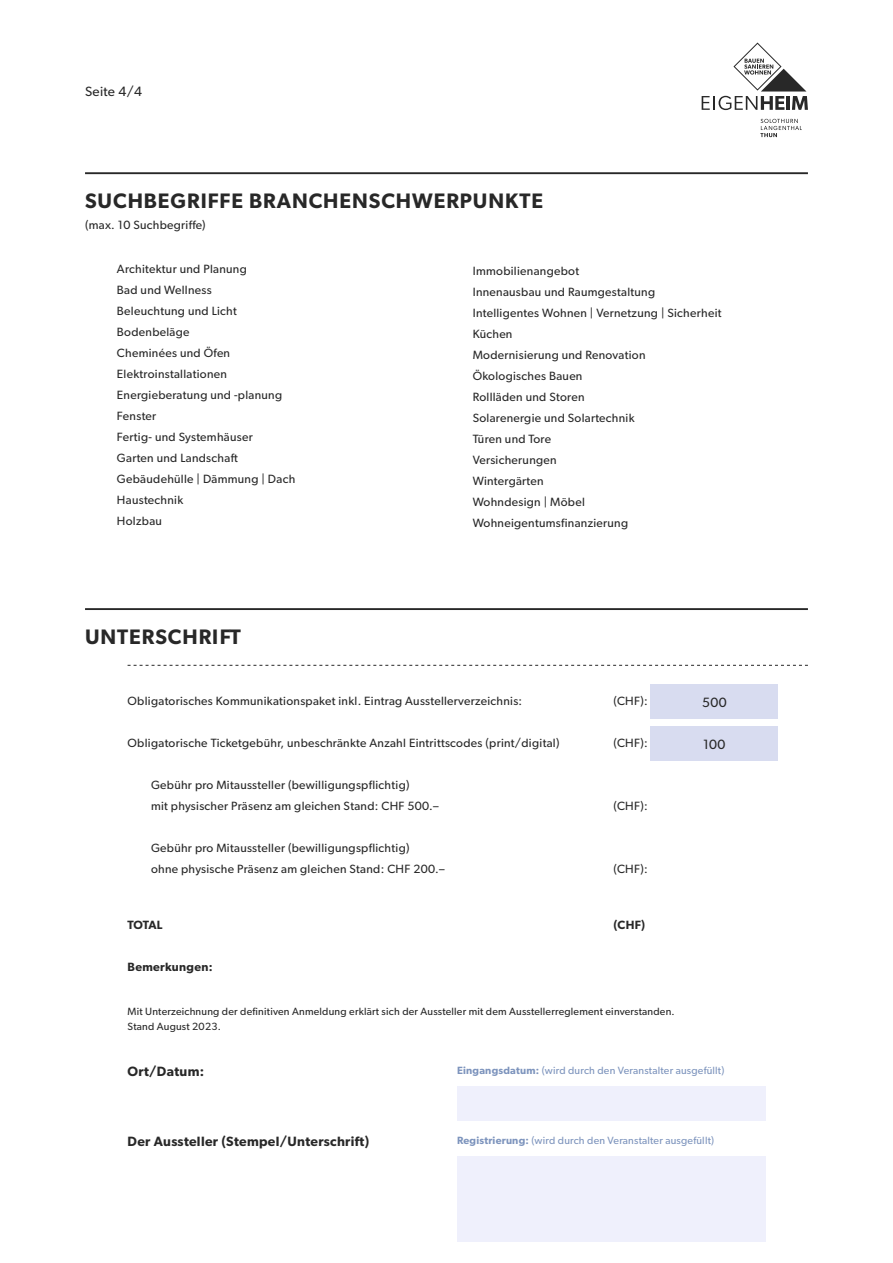
<style>
.page{position:relative;width:893px;height:1263px;background:#fff}
.page>*{position:absolute;margin:0;border:0;box-sizing:border-box;transform-origin:0 0}
.t1{font:600 21px "Gibson";letter-spacing:.045em;color:#282828}
.t2{font:600 13.5px "Gibson";letter-spacing:.025em;color:#282828}
.t3{font:13.5px "Gibson";letter-spacing:.025em;color:#282828}
.t4{font:12px/21px "Gibson";letter-spacing:.025em;color:#282828}
.t5{font:600 12px "Gibson";letter-spacing:.025em;color:#282828}
.t6{font:10.5px/15px "Gibson";letter-spacing:.02em;color:#282828}
.t7{font:10.5px "Gibson";letter-spacing:.02em;color:#7d94bd}
.s1{font-weight:600}
</style>
<div class="page">
<hr style="left:85px;top:172px;width:723px;height:2px;background:#282828">
<svg style="left:760px;top:119px;width:42px;height:18px"></svg>
<svg style="left:702px;top:43px;width:106px;height:67px"></svg>
<hr style="left:85px;top:608px;width:723px;height:2px;background:#282828">
<svg style="left:128px;top:665px;width:680px;height:1px"></svg>
<div style="left:651px;top:685px;width:127px;height:34px;background:#d8dcf0"></div>
<div style="left:650px;top:727px;width:128px;height:34px;background:#d8dcf0"></div>
<div style="left:457px;top:1086px;width:308px;height:34px;background:#eff0fc"></div>
<div style="left:457px;top:1157px;width:308px;height:85px;background:#eff0fc"></div>
<p class="t3" style="left:85px;top:83px;width:58px">Seite 4/4</p>
<h1 class="t1" style="left:85px;top:188px;width:459px">SUCHBEGRIFFE BRANCHENSCHWERPUNKTE</h1>
<p class="t4" style="left:85px;top:214px;width:122px">(max. 10 Suchbegriffe)</p>
<p class="t4" style="left:117px;top:258px;width:180px">Architektur und Planung<br>Bad und Wellness<br>Beleuchtung und Licht<br>Bodenbeläge<br>Cheminées und Öfen<br>Elektroinstallationen<br>Energieberatung und -planung<br>Fenster<br>Fertig- und Systemhäuser<br>Garten und Landschaft<br>Gebäudehülle | Dämmung | Dach<br>Haustechnik<br>Holzbau</p>
<p class="t4" style="left:473px;top:260px;width:250px">Immobilienangebot<br>Innenausbau und Raumgestaltung<br>Intelligentes Wohnen | Vernetzung | Sicherheit<br>Küchen<br>Modernisierung und Renovation<br>Ökologisches Bauen<br>Rollläden und Storen<br>Solarenergie und Solartechnik<br>Türen und Tore<br>Versicherungen<br>Wintergärten<br>Wohndesign | Möbel<br>Wohneigentumsfinanzierung</p>
<h1 class="t1" style="left:85px;top:624px;width:157px">UNTERSCHRIFT</h1>
<p class="t4" style="left:128px;top:691px;width:396px">Obligatorisches Kommunikationspaket inkl. Eintrag Ausstellerverzeichnis:</p>
<p class="t4" style="left:614px;top:691px;width:36px">(CHF):</p>
<p class="t3" style="left:702px;top:694px;width:26px">500</p>
<p class="t4" style="left:128px;top:733px;width:433px">Obligatorische Ticketgebühr, unbeschränkte Anzahl Eintrittscodes (print/digital)</p>
<p class="t4" style="left:614px;top:733px;width:36px">(CHF):</p>
<p class="t3" style="left:703px;top:736px;width:24px">100</p>
<p class="t4" style="left:151px;top:775px;width:289px">Gebühr pro Mitaussteller (bewilligungspflichtig)<br>mit physischer Präsenz am gleichen Stand: CHF 500.–</p>
<p class="t4" style="left:614px;top:796px;width:36px">(CHF):</p>
<p class="t4" style="left:151px;top:838px;width:295px">Gebühr pro Mitaussteller (bewilligungspflichtig)<br>ohne physische Präsenz am gleichen Stand: CHF 200.–</p>
<p class="t4" style="left:614px;top:859px;width:36px">(CHF):</p>
<p class="t5" style="left:128px;top:918px;width:36px">TOTAL</p>
<p class="t5" style="left:614px;top:918px;width:33px">(CHF)</p>
<p class="t5" style="left:128px;top:960px;width:87px">Bemerkungen:</p>
<p class="t6" style="left:128px;top:1004px;width:549px">Mit Unterzeichnung der definitiven Anmeldung erklärt sich der Aussteller mit dem Ausstellerreglement einverstanden.<br>Stand August 2023.</p>
<p class="t2" style="left:128px;top:1063px;width:78px">Ort/Datum:</p>
<p class="t2" style="left:128px;top:1133px;width:243px">Der Aussteller (Stempel/Unterschrift)</p>
<p class="t7" style="left:457px;top:1064px;width:269px"><span class="s1">Eingangsdatum:</span> (wird durch den Veranstalter ausgefüllt)</p>
<p class="t7" style="left:457px;top:1134px;width:259px"><span class="s1">Registrierung:</span> (wird durch den Veranstalter ausgefüllt)</p>
</div>
